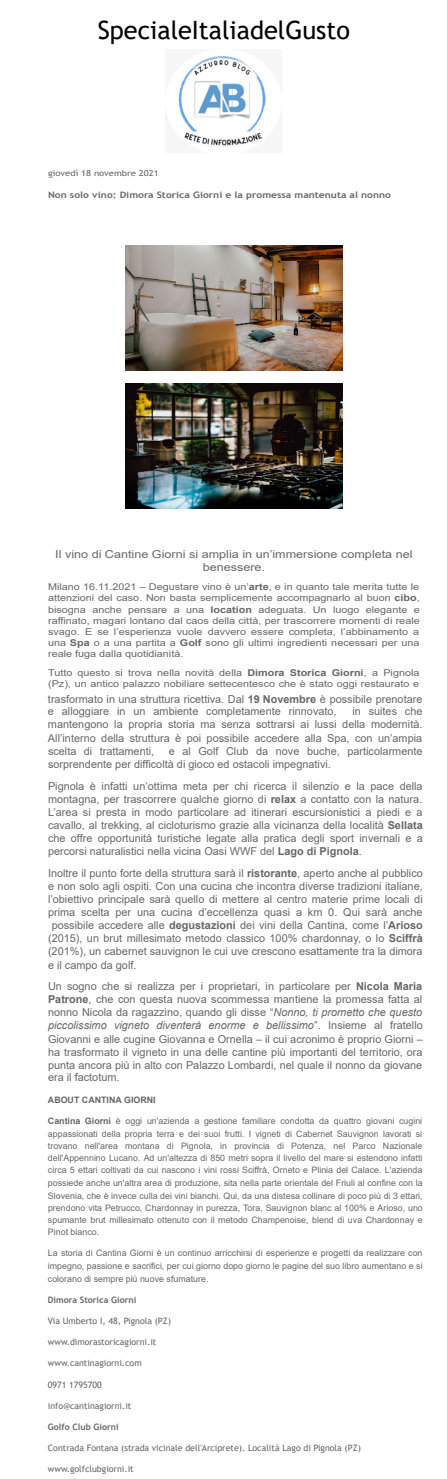
<style>
.page{position:relative;width:447px;height:1479px;background:#fff}
.page>*{position:absolute;margin:0;border:0;box-sizing:border-box;transform-origin:0 0}
.t1{font:25.2px "Trebuchet MS";color:#000}
.t2{font:10.95px/12.9px "Arial";color:#666;text-align:center;scale:1.15 1}
.t3{font:10.88px/13px "Arial";color:#666;text-align:justify}
.t4{font:9.38px/11.2px "Arial";color:#666;text-align:justify;scale:1.15 1}
.t5{font:700 8.93px "Trebuchet MS";color:#666;scale:1.15 1}
.t6{font:8.85px/12.4px "Arial";color:#666;text-align:justify}
.t7{font:8.85px "Trebuchet MS";color:#666}
.t8{font:700 8.85px "Trebuchet MS";color:#666}
.t9{font:700 8.85px "Arial";color:#666}
.t10{font:8.18px "Trebuchet MS";color:#666;scale:1.15 1}
.t11{font:6.75px "Arial";color:#666}
.t12{font:700 6.38px "Trebuchet MS";color:#666}
.s1{font-weight:700}
.s2{font-style:italic}
</style>
<div class="page">
<img style="left:178px;top:56px;width:88px;height:90px">
<img style="left:126px;top:246px;width:216px;height:124px">
<img style="left:126px;top:384px;width:216px;height:124px">
<h1 class="t1" style="left:169px;top:3px;width:253px">SpecialeItaliadelGusto</h1>
<h1 class="t1" style="left:98px;top:14px;width:253px">SpecialeItaliadelGusto</h1>
<p class="t10" style="left:48px;top:168px;width:97px">giovedì 18 novembre 2021</p>
<p class="t5" style="left:48px;top:190px;width:299px">Non solo vino: Dimora Storica Giorni e la promessa mantenuta al nonno</p>
<p class="t12" style="left:174px;top:191px;width:215px">Non solo vino: Dimora Storica Giorni e la promessa mantenuta al nonno</p>
<p class="t2" style="left:55px;top:548px;width:312px">Il vino di Cantine Giorni si amplia in un’immersione completa nel benessere.</p>
<p class="t4" style="left:48px;top:581px;width:324px">Milano 16.11.2021 – Degustare vino è un’<span class="s1">arte</span>, e in quanto tale merita tutte le attenzioni del caso. Non basta semplicemente accompagnarlo al buon <span class="s1">cibo</span>, bisogna anche pensare a una <span class="s1">location</span> adeguata. Un luogo elegante e raffinato, magari lontano dal caos della città, per trascorrere momenti di reale svago. E se l’esperienza vuole davvero essere completa, l’abbinamento a una <span class="s1">Spa</span> o a una partita a <span class="s1">Golf</span> sono gli ultimi ingredienti necessari per una reale fuga dalla quotidianità.</p>
<p class="t4" style="left:48px;top:666px;width:324px;line-height:11.7px">Tutto questo si trova nella novità della <span class="s1">Dimora Storica Giorni</span>, a Pignola (Pz), un antico palazzo nobiliare settecentesco che è stato oggi restaurato e</p>
<p class="t3" style="left:48px;top:692px;width:375px">trasformato in una struttura ricettiva. Dal <span class="s1">19 Novembre</span> è possibile prenotare e alloggiare in un ambiente completamente rinnovato,</p>
<p class="t11" style="left:102px;top:553px;width:232px">(Pz), un antico palazzo nobiliare settecentesco che è stato oggi restaurato e</p>
<p class="t3" style="left:48px;top:705px;width:375px;text-indent:304px">in suites che mantengono la propria storia ma senza sottrarsi ai lussi della modernità.<br>All’interno della struttura è poi possibile accedere alla Spa, con un’ampia scelta di trattamenti,</p>
<p class="t3" style="left:48px;top:745px;width:375px;text-indent:120px">e al Golf Club da nove buche, particolarmente sorprendente per difficoltà di gioco ed ostacoli impegnativi.</p>
<p class="t3" style="left:48px;top:779px;width:376px">Pignola è infatti un’ottima meta per chi ricerca il silenzio e la pace della montagna, per trascorrere qualche giorno di <span class="s1">relax</span> a contatto con la natura.<br>L’area si presta in modo particolare ad itinerari escursionistici a piedi e a cavallo, al trekking, al cicloturismo grazie alla vicinanza della località <span class="s1">Sellata </span>che offre opportunità turistiche legate alla pratica degli sport invernali e a percorsi naturalistici nella vicina Oasi WWF del <span class="s1">Lago di Pignola</span>.</p>
<p class="t3" style="left:48px;top:866px;width:376px">Inoltre il punto forte della struttura sarà il <span class="s1">ristorante</span>, aperto anche al pubblico</p>
<p class="t3" style="left:48px;top:879px;width:376px">e non solo agli ospiti. Con una cucina che incontra diverse tradizioni italiane,</p>
<p class="t3" style="left:48px;top:893px;width:376px">l’obiettivo principale sarà quello di mettere al centro materie prime locali di</p>
<p class="t3" style="left:48px;top:906px;width:376px">prima scelta per una cucina d’eccellenza quasi a km 0. Qui sarà anche</p>
<p class="t3" style="left:52px;top:919px;width:372px">possibile accedere alle <span class="s1">degustazioni</span> dei vini della Cantina, come l’<span class="s1">Arioso</span></p>
<p class="t3" style="left:48px;top:932px;width:376px">(2015), un brut millesimato metodo classico 100% chardonnay, o lo <span class="s1">Sciffrà</span></p>
<p class="t3" style="left:48px;top:944px;width:376px">(201%), un cabernet sauvignon le cui uve crescono esattamente tra la dimora</p>
<p class="t3" style="left:48px;top:958px;width:90px">e il campo da golf.</p>
<p class="t3" style="left:48px;top:980px;width:376px">Un sogno che si realizza per i proprietari, in particolare per <span class="s1">Nicola Maria Patrone</span>, che con questa nuova scommessa mantiene la promessa fatta al nonno Nicola da ragazzino, quando gli disse “<span class="s2">Nonno, ti prometto che questo piccolissimo vigneto diventerà enorme e bellissimo</span>”. Insieme al fratello Giovanni e alle cugine Giovanna e Ornella – il cui acronimo è proprio Giorni – ha trasformato il vigneto in una delle cantine più importanti del territorio, ora punta ancora più in alto con Palazzo Lombardi, nel quale il nonno da giovane era il factotum.</p>
<p class="t9" style="left:48px;top:1093px;width:109px">ABOUT CANTINA GIORNI</p>
<p class="t6" style="left:48px;top:1114px;width:376px"><span class="s1">Cantina Giorni</span> è oggi un'azienda a gestione familiare condotta da quattro giovani cugini appassionati della propria terra e dei suoi frutti. I vigneti di Cabernet Sauvignon lavorati si trovano nell'area montana di Pignola, in provincia di Potenza, nel Parco Nazionale dell'Appennino Lucano. Ad un'altezza di 850 metri sopra il livello del mare si estendono infatti circa 5 ettari coltivati da cui nascono i vini rossi Sciffrà, Orneto e Plinia del Calace. L'azienda possiede anche un'altra area di produzione, sita nella parte orientale del Friuli al confine con la Slovenia, che è invece culla dei vini bianchi. Qui, da una distesa collinare di poco più di 3 ettari, prendono vita Petrucco, Chardonnay in purezza, Tora, Sauvignon blanc al 100% e Arioso, uno spumante brut millesimato ottenuto con il metodo Champenoise, blend di uva Chardonnay e Pinot bianco.</p>
<p class="t6" style="left:48px;top:1247px;width:376px;line-height:12.6px">La storia di Cantina Giorni è un continuo arricchirsi di esperienze e progetti da realizzare con impegno, passione e sacrifici, per cui giorno dopo giorno le pagine del suo libro aumentano e si colorano di sempre più nuove sfumature.</p>
<p class="t8" style="left:48px;top:1294px;width:90px">Dimora Storica Giorni</p>
<p class="t7" style="left:48px;top:1315px;width:124px">Via Umberto I, 48, Pignola (PZ)</p>
<p class="t7" style="left:48px;top:1336px;width:110px">www.dimorastoricagiorni.it</p>
<p class="t7" style="left:48px;top:1357px;width:95px">www.cantinagiorni.com</p>
<p class="t7" style="left:48px;top:1379px;width:55px">0971 1795700</p>
<p class="t7" style="left:48px;top:1400px;width:85px">info@cantinagiorni.it</p>
<p class="t8" style="left:48px;top:1421px;width:72px">Golfo Club Giorni</p>
<p class="t7" style="left:48px;top:1442px;width:314px">Contrada Fontana (strada vicinale dell'Arciprete). Località Lago di Pignola (PZ)</p>
<p class="t7" style="left:48px;top:1463px;width:87px">www.golfclubgiorni.it</p>
</div>
